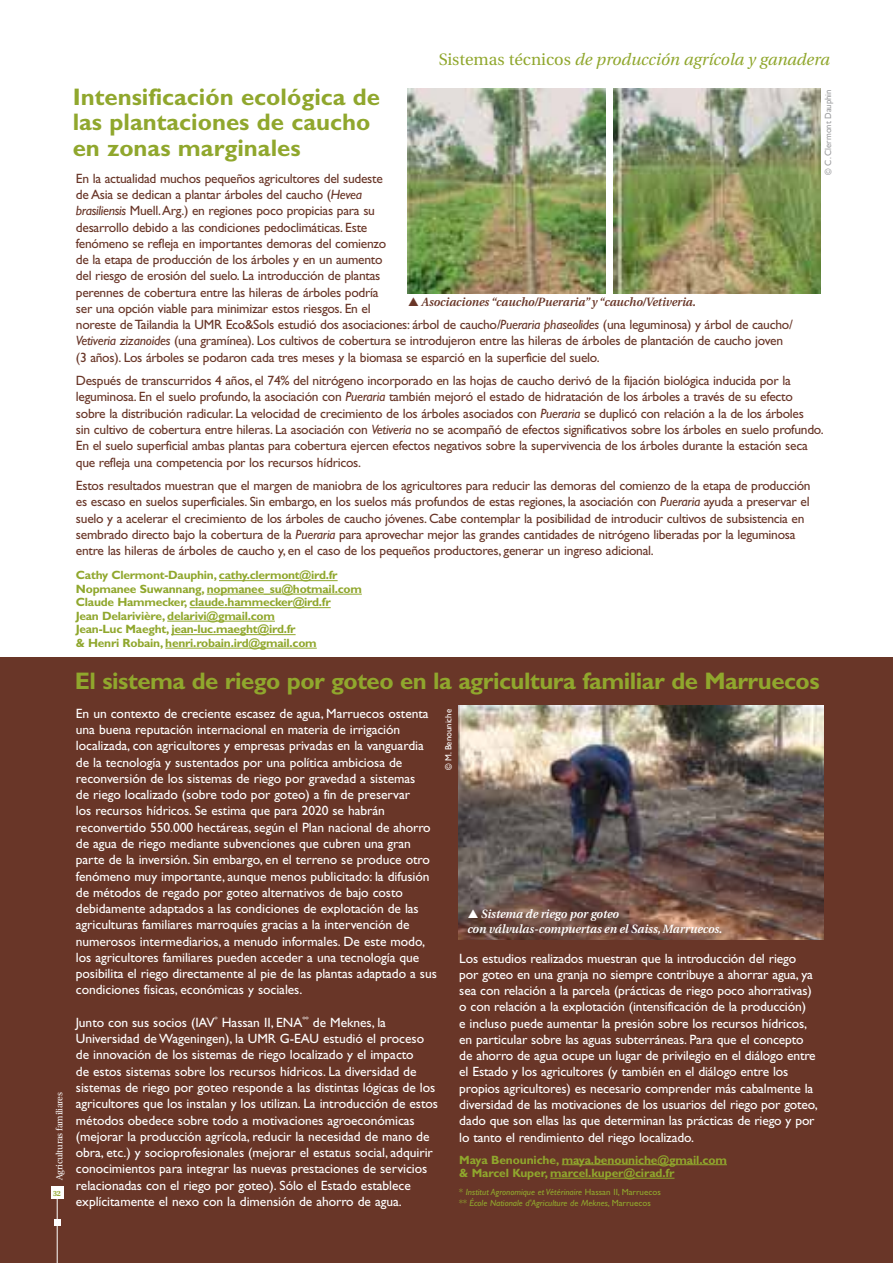
<style>
.page{position:relative;width:893px;height:1263px;background:#fff}
.page>*{position:absolute;margin:0;border:0;box-sizing:border-box;transform-origin:0 0}
.t1{font:700 24px/25.5px "Gill Sans";color:#90a72d}
.t2{font:700 24px "Gill Sans";letter-spacing:-.02em;color:#90a72d}
.t3{font:italic 16.5px "Utopia";color:#90a72d}
.t4{font:13.5px/16.2px "Gill Sans";letter-spacing:-.005em;color:#fff}
.t5{font:13.5px/16.2px "Gill Sans";letter-spacing:-.02em;color:#693628}
.t6{font:700 12px/13.5px "Gill Sans";letter-spacing:-.02em;color:#90a72d}
.t7{font:italic 600 12px/15px "Utopia";color:#fff}
.t8{font:italic 600 12px "Utopia";color:#693628}
.t9{font:italic 9px/10.5px "Gill Sans";color:#90a72d}
.t10{font:9px "Utopia";letter-spacing:-.02em;color:#fff}
.t11{font:9px "Gill Sans";color:#9c9d9f}
.t12{font:9px "Gill Sans";color:#fff}
.t13{font:700 7.5px "Utopia";color:#90a72d;scale:.95 1}
.s1{font-style:normal}
.s2{font-style:italic}
</style>
<div class="page">
<div style="left:0;top:658px;width:893px;height:605px;background:#693628"></div>
<hr style="left:219px;top:580px;width:119px;height:1px;background:#90a72d">
<hr style="left:207px;top:594px;width:155px;height:1px;background:#90a72d">
<hr style="left:190px;top:607px;width:141px;height:1px;background:#90a72d">
<hr style="left:167px;top:621px;width:108px;height:1px;background:#90a72d">
<hr style="left:171px;top:634px;width:125px;height:1px;background:#90a72d">
<hr style="left:165px;top:648px;width:152px;height:1px;background:#90a72d">
<hr style="left:562px;top:1164px;width:165px;height:1px;background:#90a72d">
<hr style="left:550px;top:1178px;width:124px;height:1px;background:#90a72d">
<img style="left:458px;top:706px;width:366px;height:234px">
<img style="left:407px;top:88px;width:414px;height:205px">
<div style="left:606px;top:85px;width:6px;height:212px;background:#fff"></div>
<svg style="left:54px;top:1220px;width:6px;height:6px"></svg>
<div style="left:51px;top:1186px;width:13px;height:13px;background:#fff"></div>
<hr style="left:57px;top:1199px;width:1px;height:64px;background:#fff">
<svg style="left:468px;top:909px;width:10px;height:9px"></svg>
<p class="t3" style="left:439px;top:53px;width:392px"><span class="s1">Sistemas técnicos</span> de producción agrícola y ganadera</p>
<h1 class="t1" style="left:73px;top:86px;width:309px">Intensificación ecológica de las plantaciones de caucho en zonas marginales</h1>
<p class="t11" style="left:823px;top:175px;width:87px;rotate:-90deg">© C. Clermont Dauphin</p>
<p class="t5" style="left:76px;top:172px;width:718px">En la actualidad muchos pequeños agricultores del sudeste<br>de Asia se dedican a plantar árboles del caucho (<span class="s2">Hevea<br>brasiliensis</span> Muell. Arg.) en regiones poco propicias para su<br>desarrollo debido a las condiciones pedoclimáticas. Este<br>fenómeno se refleja en importantes demoras del comienzo<br>de la etapa de producción de los árboles y en un aumento<br>del riesgo de erosión del suelo. La introducción de plantas<br>perennes de cobertura entre las hileras de árboles podría<br>ser una opción viable para minimizar estos riesgos. En el<br>noreste de Tailandia la UMR Eco&amp;Sols estudió dos asociaciones: árbol de caucho<span class="s2">/Pueraria phaseolides</span> (una leguminosa) y árbol de caucho/ <span class="s2">Vetiveria zizanoides</span> (una gramínea). Los cultivos de cobertura se introdujeron entre las hileras de árboles de plantación de caucho joven (3 años). Los árboles se podaron cada tres meses y la biomasa se esparció en la superficie del suelo.</p>
<p class="t5" style="left:76px;top:374px;width:749px">Después de transcurridos 4 años, el 74% del nitrógeno incorporado en las hojas de caucho derivó de la fijación biológica inducida por la leguminosa. En el suelo profundo, la asociación con <span class="s2">Pueraria</span> también mejoró el estado de hidratación de los árboles a través de su efecto sobre la distribución radicular. La velocidad de crecimiento de los árboles asociados con <span class="s2">Pueraria</span> se duplicó con relación a la de los árboles<br>sin cultivo de cobertura entre hileras. La asociación con <span class="s2">Vetiveria</span> no se acompañó de efectos significativos sobre los árboles en suelo profundo.<br>En el suelo superficial ambas plantas para cobertura ejercen efectos negativos sobre la supervivencia de los árboles durante la estación seca que refleja una competencia por los recursos hídricos.</p>
<p class="t5" style="left:76px;top:479px;width:736px">Estos resultados muestran que el margen de maniobra de los agricultores para reducir las demoras del comienzo de la etapa de producción es escaso en suelos superficiales. Sin embargo, en los suelos más profundos de estas regiones, la asociación con <span class="s2">Pueraria</span> ayuda a preservar el suelo y a acelerar el crecimiento de los árboles de caucho jóvenes. Cabe contemplar la posibilidad de introducir cultivos de subsistencia en sembrado directo bajo la cobertura de la <span class="s2">Pueraria</span> para aprovechar mejor las grandes cantidades de nitrógeno liberadas por la leguminosa entre las hileras de árboles de caucho y, en el caso de los pequeños productores, generar un ingreso adicional.</p>
<p class="t6" style="left:76px;top:570px;width:287px">Cathy Clermont-Dauphin, cathy.clermont@ird.fr Nopmanee Suwannang, nopmanee_su@hotmail.com Claude Hammecker, claude.hammecker@ird.fr<br>Jean Delarivière, delarivi@gmail.com<br>Jean-Luc Maeght, jean-luc.maeght@ird.fr<br>&amp; Henri Robain, henri.robain.ird@gmail.com</p>
<p class="t8" style="left:422px;top:297px;width:276px">Asociaciones “caucho/Pueraria” y “caucho/Vetiveria.</p>
<p class="t10" style="left:56px;top:1180px;width:90px;rotate:-90deg">Agriculturas familiares</p>
<p class="t13" style="left:53px;top:1190px;width:10px">32</p>
<h1 class="t2" style="left:75px;top:673px;width:746px">El sistema de riego por goteo en la agricultura familiar de Marruecos</h1>
<p class="t4" style="left:76px;top:707px;width:362px">En un contexto de creciente escasez de agua, Marruecos ostenta una buena reputación internacional en materia de irrigación localizada, con agricultores y empresas privadas en la vanguardia de la tecnología y sustentados por una política ambiciosa de reconversión de los sistemas de riego por gravedad a sistemas<br>de riego localizado (sobre todo por goteo) a fin de preservar<br>los recursos hídricos. Se estima que para 2020 se habrán reconvertido 550.000 hectáreas, según el Plan nacional de ahorro de agua de riego mediante subvenciones que cubren una gran parte de la inversión. Sin embargo, en el terreno se produce otro fenómeno muy importante, aunque menos publicitado: la difusión de métodos de regado por goteo alternativos de bajo costo debidamente adaptados a las condiciones de explotación de las agriculturas familiares marroquíes gracias a la intervención de numerosos intermediarios, a menudo informales. De este modo, los agricultores familiares pueden acceder a una tecnología que posibilita el riego directamente al pie de las plantas adaptado a sus condiciones físicas, económicas y sociales.</p>
<p class="t4" style="left:76px;top:1016px;width:364px">Junto con sus socios (IAV<sup>*</sup> Hassan II, ENA<sup>**</sup> de Meknes, la Universidad de Wageningen), la UMR G-EAU estudió el proceso de innovación de los sistemas de riego localizado y el impacto<br>de estos sistemas sobre los recursos hídricos. La diversidad de sistemas de riego por goteo responde a las distintas lógicas de los agricultores que los instalan y los utilizan. La introducción de estos métodos obedece sobre todo a motivaciones agroeconómicas (mejorar la producción agrícola, reducir la necesidad de mano de obra, etc.) y socioprofesionales (mejorar el estatus social, adquirir conocimientos para integrar las nuevas prestaciones de servicios relacionadas con el riego por goteo). Sólo el Estado establece explícitamente el nexo con la dimensión de ahorro de agua.</p>
<p class="t12" style="left:443px;top:770px;width:62px;rotate:-90deg">© M. Benouniche</p>
<p class="t7" style="left:467px;top:908px;width:257px;text-indent:14px">Sistema de riego por goteo<br>con válvulas-compuertas en el Saiss, Marruecos.</p>
<p class="t4" style="left:459px;top:951px;width:360px">Los estudios realizados muestran que la introducción del riego por goteo en una granja no siempre contribuye a ahorrar agua, ya sea con relación a la parcela (prácticas de riego poco ahorrativas) o con relación a la explotación (intensificación de la producción)<br>e incluso puede aumentar la presión sobre los recursos hídricos, en particular sobre las aguas subterráneas. Para que el concepto de ahorro de agua ocupe un lugar de privilegio en el diálogo entre el Estado y los agricultores (y también en el diálogo entre los propios agricultores) es necesario comprender más cabalmente la diversidad de las motivaciones de los usuarios del riego por goteo, dado que son ellas las que determinan las prácticas de riego y por lo tanto el rendimiento del riego localizado.</p>
<p class="t6" style="left:459px;top:1154px;width:269px">Maya Benouniche, maya.benouniche@gmail.com &amp; Marcel Kuper, marcel.kuper@cirad.fr</p>
<p class="t9" style="left:459px;top:1188px;width:203px"><span class="s1">*</span> Institut Agronomique et Vétérinaire <span class="s1">Hassan II, Marruecos **</span> École Nationale d'Agriculture de Meknes<span class="s1">, Marruecos</span></p>
</div>
